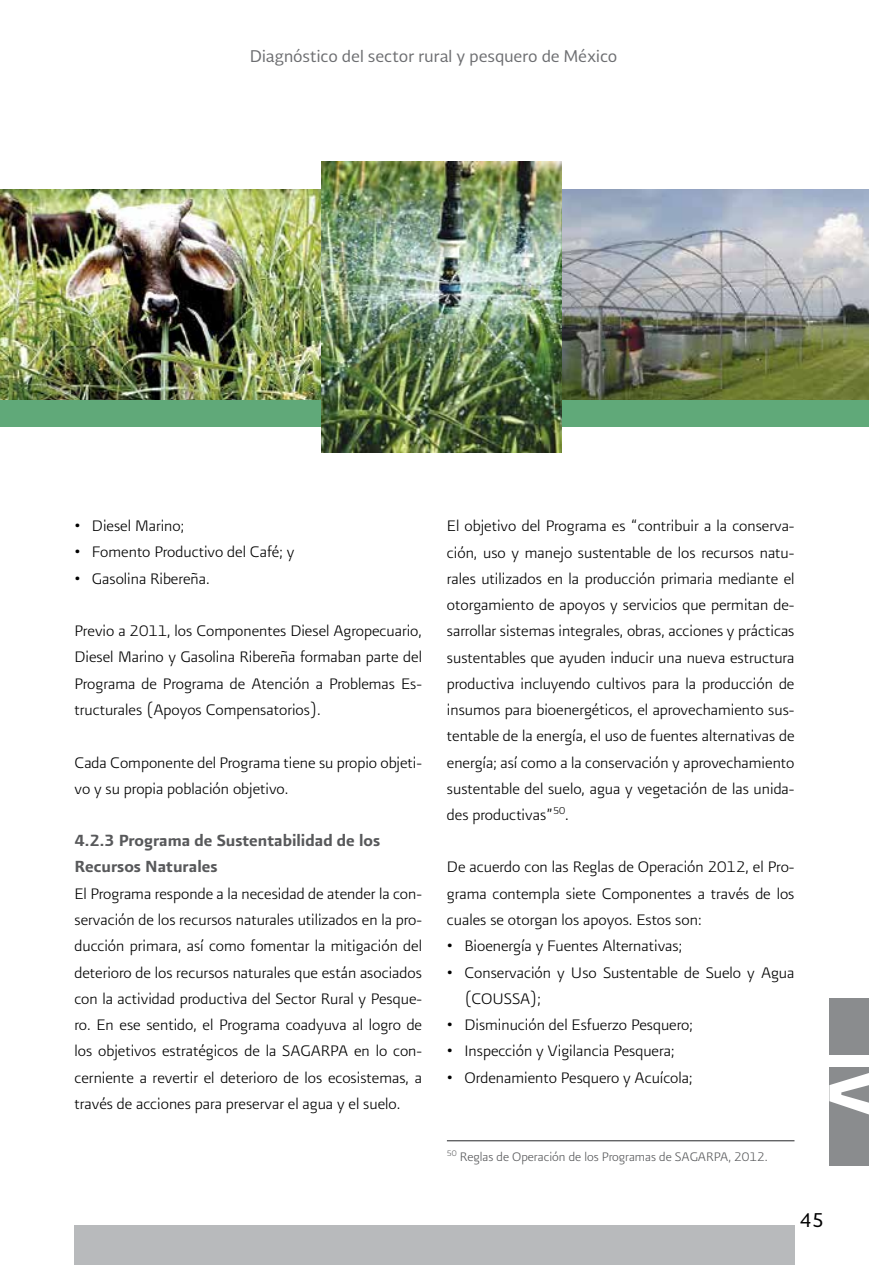
<style>
.page{position:relative;width:869px;height:1265px;background:#fff}
.page>*{position:absolute;margin:0;border:0;box-sizing:border-box;transform-origin:0 0}
.t1{font:71.75px "Presidencia Fuerte";color:#fff}
.t2{font:19.25px/26.2px "Presidencia Firme";color:#58595b}
.t3{font:19.25px "Soberana Sans";color:#000}
.t4{font:18.38px/26.2px "Presidencia Fina";color:#000;text-align:justify}
.t5{font:15.75px "Soberana Sans";color:#6d6e71}
.t6{font:14.88px "Presidencia Fina";color:#58595b}
</style>
<div class="page">
<div style="left:74px;top:1225px;width:720px;height:40px;background:#b8babc"></div>
<div style="left:828px;top:999px;width:40px;height:167px;background:#8a8c8e"></div>
<img style="left:561px;top:190px;width:307px;height:210px">
<img style="left:0;top:190px;width:321px;height:210px">
<div style="left:0;top:400px;width:868px;height:26px;background:#60a979"></div>
<hr style="left:446px;top:1140px;width:348px;height:1px;background:#58595b">
<img style="left:321px;top:162px;width:240px;height:290px">
<p class="t5" style="left:250px;top:45px;width:368px">Diagnóstico del sector rural y pesquero de México</p>
<p class="t4" style="left:74px;top:513px;width:111px">• Diesel Marino;</p>
<p class="t4" style="left:74px;top:539px;width:221px">• Fomento Productivo del Café; y</p>
<p class="t4" style="left:74px;top:565px;width:137px">• Gasolina Ribereña.</p>
<p class="t4" style="left:74px;top:618px;width:349px">Previo a 2011, los Componentes Diesel Agropecuario, Diesel Marino y Gasolina Ribereña formaban parte del Programa de Programa de Atención a Problemas Es&shy;tructurales (Apoyos Compensatorios).</p>
<p class="t4" style="left:74px;top:749px;width:349px">Cada Componente del Programa tiene su propio objeti&shy;vo y su propia población objetivo.</p>
<p class="t2" style="left:74px;top:827px;width:307px">4.2.3 Programa de Sustentabilidad de los<br>Recursos Naturales</p>
<p class="t4" style="left:74px;top:880px;width:349px">El Programa responde a la necesidad de atender la con&shy;servación de los recursos naturales utilizados en la pro&shy;ducción primara, así como fomentar la mitigación del deterioro de los recursos naturales que están asociados con la actividad productiva del Sector Rural y Pesque&shy;ro. En ese sentido, el Programa coadyuva al logro de los objetivos estratégicos de la SAGARPA en lo con&shy;cerniente a revertir el deterioro de los ecosistemas, a través de acciones para preservar el agua y el suelo.</p>
<p class="t4" style="left:446px;top:513px;width:349px">El objetivo del Programa es “contribuir a la conserva&shy;ción, uso y manejo sustentable de los recursos natu&shy;rales utilizados en la producción primaria mediante el otorgamiento de apoyos y servicios que permitan de&shy;sarrollar sistemas integrales, obras, acciones y prácticas sustentables que ayuden inducir una nueva estructura productiva incluyendo cultivos para la producción de insumos para bioenergéticos, el aprovechamiento sus&shy;tentable de la energía, el uso de fuentes alternativas de energía; así como a la conservación y aprovechamiento sustentable del suelo, agua y vegetación de las unida&shy;des productivas”<sup>50</sup>.</p>
<p class="t4" style="left:446px;top:854px;width:349px">De acuerdo con las Reglas de Operación 2012, el Pro&shy;grama contempla siete Componentes a través de los cuales se otorgan los apoyos. Estos son:</p>
<p class="t4" style="left:446px;top:933px;width:237px">• Bioenergía y Fuentes Alternativas;</p>
<p class="t4" style="left:464px;top:959px;width:331px;text-indent:-17px">• Conservación y Uso Sustentable de Suelo y Agua (COUSSA);</p>
<p class="t4" style="left:446px;top:1011px;width:247px">• Disminución del Esfuerzo Pesquero;</p>
<p class="t4" style="left:446px;top:1038px;width:229px">• Inspección y Vigilancia Pesquera;</p>
<p class="t4" style="left:446px;top:1064px;width:247px">• Ordenamiento Pesquero y Acuícola;</p>
<p class="t6" style="left:446px;top:1149px;width:322px"><sup>50</sup> Reglas de Operación de los Programas de SAGARPA, 2012.</p>
<h1 class="t1" style="left:890px;top:1050px;width:67px;rotate:90deg">IV</h1>
<p class="t3" style="left:799px;top:1207px;width:27px">45</p>
</div>
